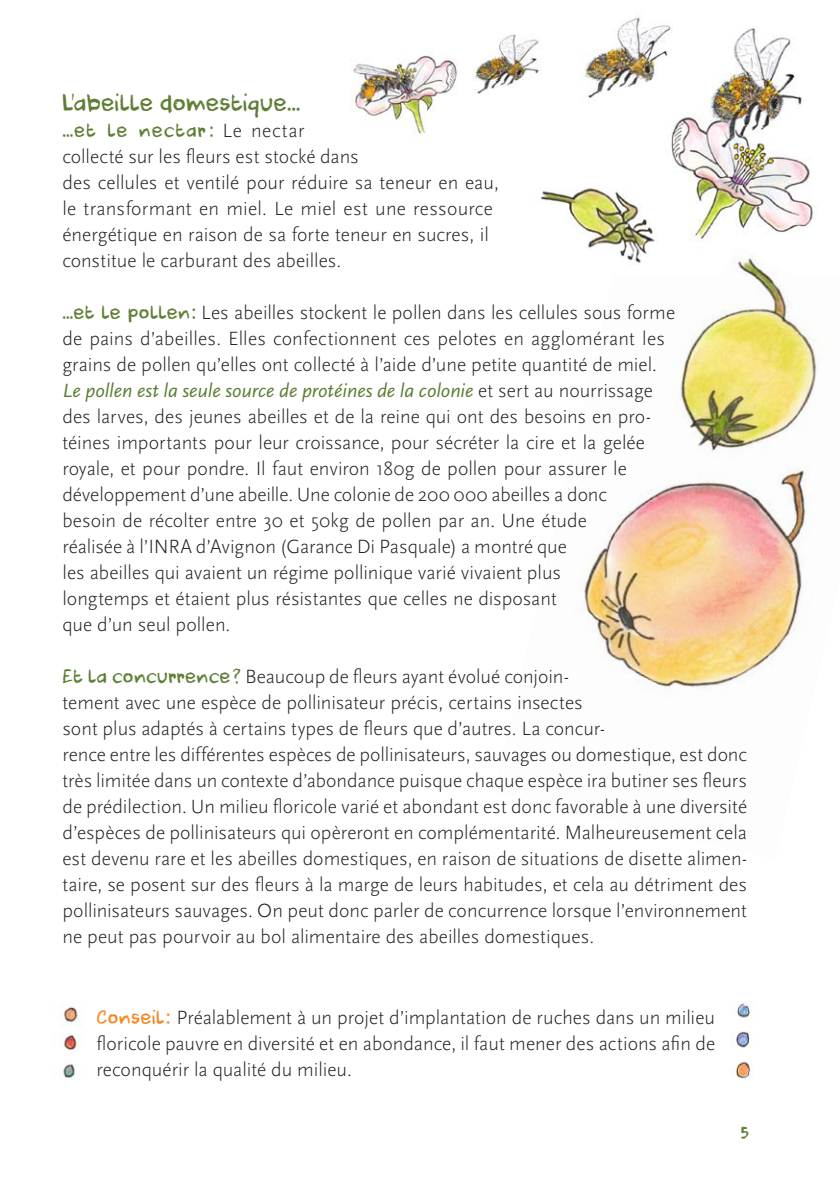
<style>
.page{position:relative;width:840px;height:1191px;background:#fff}
.page>*{position:absolute;margin:0;border:0;box-sizing:border-box;transform-origin:0 0}
.t1{font:22px "Cool Crayon";color:#5d7d33}
.t2{font:300 20px/26px "Scala Sans";color:#231f20}
.t3{font:18px "Cool Crayon";color:#5d7d33}
.t4{font:16px "Cool Crayon";color:#5d7d33}
.s1{font-family:"Scala Sans";font-weight:300;font-size:20px;color:#231f20}
.s2{font-family:"Cool Crayon";font-weight:400;font-size:18px;color:#5d7d33}
.s3{font-weight:400;font-style:italic;color:#5d7d33}
.s4{font-family:"Cool Crayon";font-weight:400;font-size:18px;color:#f58520}
</style>
<div class="page">
<img style="left:579px;top:276px;width:238px;height:417px">
<img style="left:351px;top:17px;width:462px;height:259px">
<img style="left:60px;top:1006px;width:19px;height:72px">
<img style="left:730px;top:1001px;width:24px;height:78px">
<p class="t1" style="left:62px;top:88px;width:239px">L’abeille domestique…</p>
<p class="t3" style="left:62px;top:118px;width:243px">…et le nectar : <span class="s1">Le nectar</span></p>
<p class="t2" style="left:62px;top:144px;width:437px">collecté sur les fleurs est stocké dans<br>des cellules et ventilé pour réduire sa teneur en eau, le transformant en miel. Le miel est une ressource énergétique en raison de sa forte teneur en sucres, il constitue le carburant des abeilles.</p>
<p class="t2" style="left:62px;top:300px;width:614px"><span class="s2">…et le pollen:</span> Les abeilles stockent le pollen dans les cellules sous forme de pains d’abeilles. Elles confectionnent ces pelotes en agglomérant les grains de pollen qu’elles ont collecté à l’aide d’une petite quantité de miel.<br><span class="s3">Le pollen est la seule source de protéines de la colonie</span> et sert au nourrissage des larves, des jeunes abeilles et de la reine qui ont des besoins en pro&shy;téines importants pour leur croissance, pour sécréter la cire et la gelée royale, et pour pondre. Il faut environ 180g de pollen pour assurer le développement d’une abeille. Une colonie de 200 000 abeilles a donc<br>besoin de récolter entre 30 et 50kg de pollen par an. Une étude<br>réalisée à l’INRA d’Avignon (Garance Di Pasquale) a montré que<br>les abeilles qui avaient un régime pollinique varié vivaient plus<br>longtemps et étaient plus résistantes que celles ne disposant<br>que d’un seul pollen.</p>
<p class="t2" style="left:62px;top:664px;width:686px"><span class="s2">Et la concurrence?</span> Beaucoup de fleurs ayant évolué conjoin-<br>tement avec une espèce de pollinisateur précis, certains insectes<br>sont plus adaptés à certains types de fleurs que d’autres. La concur-<br>rence entre les différentes espèces de pollinisateurs, sauvages ou domestique, est donc très limitée dans un contexte d’abondance puisque chaque espèce ira butiner ses fleurs de prédilection. Un milieu floricole varié et abondant est donc favorable à une diversité d’espèces de pollinisateurs qui opèreront en complémentarité. Malheureusement cela est devenu rare et les abeilles domestiques, en raison de situations de disette alimen&shy;taire, se posent sur des fleurs à la marge de leurs habitudes, et cela au détriment des pollinisateurs sauvages. On peut donc parler de concurrence lorsque l’environnement ne peut pas pourvoir au bol alimentaire des abeilles domestiques.</p>
<p class="t2" style="left:96px;top:1004px;width:619px;text-align:justify"><span class="s4">Conseil :</span> Préalablement à un projet d’implantation de ruches dans un milieu floricole pauvre en diversité et en abondance, il faut mener des actions afin de reconquérir la qualité du milieu.</p>
<p class="t4" style="left:740px;top:1120px;width:10px">5</p>
</div>
